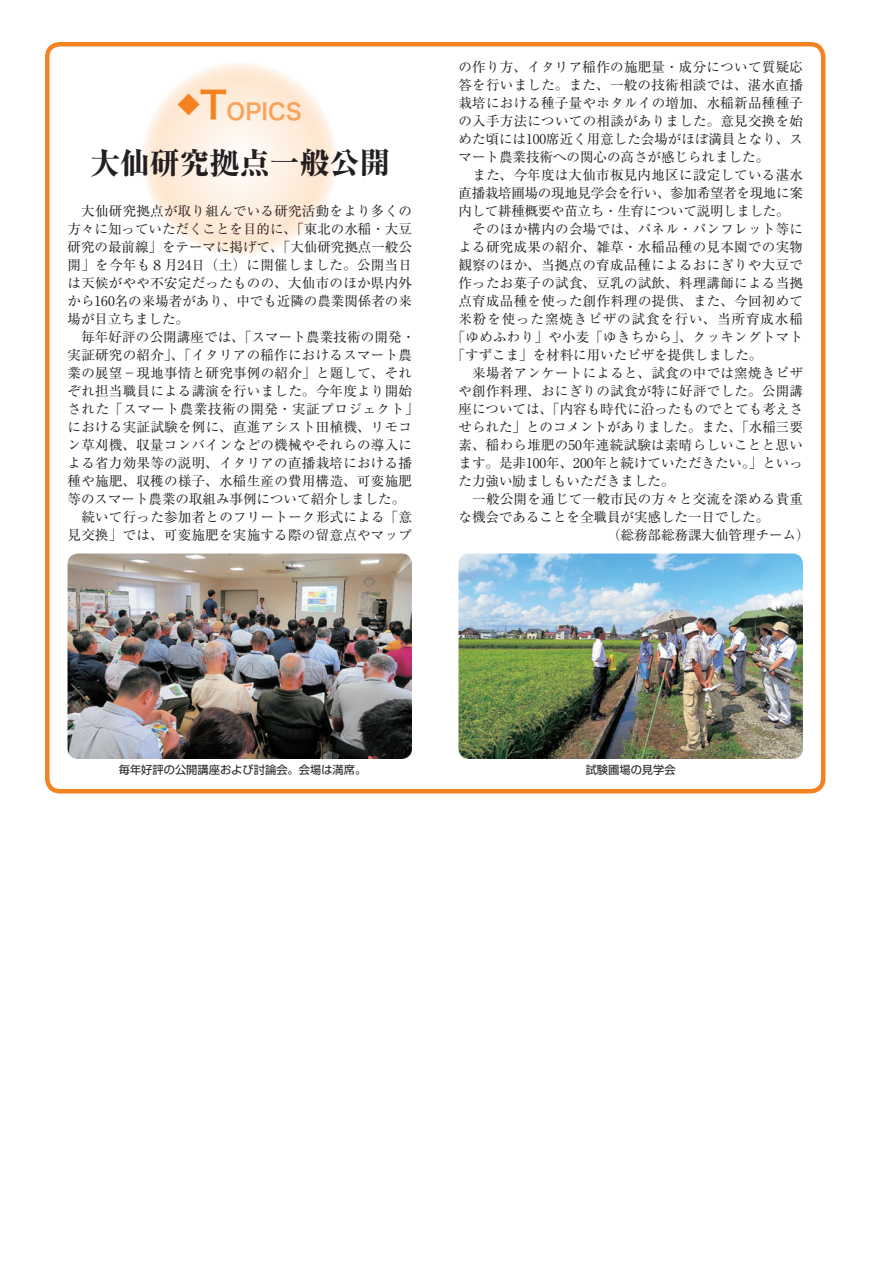
<style>
.page{position:relative;width:893px;height:1263px;background:#fff}
.page>*{position:absolute;margin:0;border:0;box-sizing:border-box;transform-origin:0 0}
.t1{font:800 30px "Ryumin Pr 6 N";color:#231f20}
.t2{font:22.5px "Hira Kaku Pro N W6";color:#f8a35c}
.t3{font:13.5px/18px "Ryumin Pr 6 N";letter-spacing:.02em;color:#231f20}
.t4{font:13.5px "Ryumin Pr 6 N";color:#231f20}
.t5{font:13.5px "Ryumin Pr 6 N";letter-spacing:-.02em;color:#231f20}
.t6{font:13.5px "Ryumin Pr 6 N";letter-spacing:.07em;color:#231f20}
.t7{font:11.25px "Shin Go Pr 6 N";color:#231f20}
.s1{font-size:37.5px;color:#f58220}
</style>
<div class="page">
<div style="left:45px;top:42px;width:780px;height:752px;border:4px solid #f58220;border-radius:13px"></div>
<img style="left:68px;top:554px;width:344px;height:205px">
<img style="left:458px;top:554px;width:344px;height:205px">
<h2 class="t2" style="left:177px;top:91px;width:126px"><sup>◆</sup><span class="s1">T</span>OPICS</h2>
<h1 class="t1" style="left:90px;top:139px;width:301px">大仙研究拠点一般公開</h1>
<p class="t3" style="left:68px;top:201px;width:352px">　大仙研究拠点が取り組んでいる研究活動をより多くの方々に知っていただくことを目的に、「東北の水稲・大豆研究の最前線」をテーマに掲げて、「大仙研究拠点一般公開」を今年も８月24日（土）に開催しました。公開当日は天候がやや不安定だったものの、大仙市のほか県内外から160名の来場者があり、中でも近隣の農業関係者の来場が目立ちました。<br>　毎年好評の公開講座では、「スマート農業技術の開発・実証研究の紹介」、「イタリアの稲作におけるスマート農業の展望－現地事情と研究事例の紹介」と題して、それぞれ担当職員による講演を行いました。今年度より開始された「スマート農業技術の開発・実証プロジェクト」における実証試験を例に、直進アシスト田植機、リモコン草刈機、収量コンバインなどの機械やそれらの導入による省力効果等の説明、イタリアの直播栽培における播種や施肥、収穫の様子、水稲生産の費用構造、可変施肥等のスマート農業の取組み事例について紹介しました。　続いて行った参加者とのフリートーク形式による「意見交換」では、可変施肥を実施する際の留意点やマップ</p>
<p class="t3" style="left:458px;top:57px;width:346px;text-align:justify">の作り方、イタリア稲作の施肥量・成分について質疑応答を行いました。また、一般の技術相談では、湛水直播栽培における種子量やホタルイの増加、水稲新品種種子の入手方法についての相談がありました。意見交換を始めた頃には100席近く用意した会場がほぼ満員となり、スマート農業技術への関心の高さが感じられました。</p>
<p class="t3" style="left:472px;top:165px;width:332px">また、今年度は大仙市板見内地区に設定している湛水</p>
<p class="t5" style="left:458px;top:182px;width:346px">直播栽培圃場の現地見学会を行い、参加希望者を現地に案</p>
<p class="t5" style="left:458px;top:200px;width:333px">内して耕種概要や苗立ち・生育について説明しました。</p>
<p class="t3" style="left:458px;top:219px;width:346px">　そのほか構内の会場では、パネル・パンフレット等に</p>
<p class="t3" style="left:458px;top:237px;width:346px">よる研究成果の紹介、雑草・水稲品種の見本園での実物</p>
<p class="t3" style="left:458px;top:255px;width:346px">観察のほか、当拠点の育成品種によるおにぎりや大豆で</p>
<p class="t3" style="left:458px;top:273px;width:346px">作ったお菓子の試食、豆乳の試飲、料理講師による当拠</p>
<p class="t3" style="left:458px;top:291px;width:346px">点育成品種を使った創作料理の提供、また、今回初めて</p>
<p class="t6" style="left:458px;top:308px;width:346px">米粉を使った窯焼きピザの試食を行い、当所育成水稲</p>
<p class="t3" style="left:451px;top:327px;width:353px">「ゆめふわり」や小麦「ゆきちから」、クッキングトマト</p>
<p class="t4" style="left:451px;top:344px;width:312px">「すずこま」を材料に用いたピザを提供しました。</p>
<p class="t3" style="left:458px;top:363px;width:346px">　来場者アンケートによると、試食の中では窯焼きピザ</p>
<p class="t3" style="left:458px;top:381px;width:346px">や創作料理、おにぎりの試食が特に好評でした。公開講</p>
<p class="t4" style="left:458px;top:398px;width:346px">座については、「内容も時代に沿ったものでとても考えさ</p>
<p class="t4" style="left:458px;top:416px;width:346px">せられた」とのコメントがありました。また、「水稲三要</p>
<p class="t3" style="left:458px;top:435px;width:346px">素、稲わら堆肥の50年連続試験は素晴らしいことと思い</p>
<p class="t4" style="left:458px;top:452px;width:346px">ます。是非100年、200年と続けていただきたい。」といっ</p>
<p class="t4" style="left:458px;top:470px;width:217px">た力強い励ましもいただきました。</p>
<p class="t3" style="left:458px;top:489px;width:346px">　一般公開を通じて一般市民の方々と交流を深める貴重</p>
<p class="t4" style="left:458px;top:506px;width:312px">な機会であることを全職員が実感した一日でした。</p>
<p class="t4" style="left:607px;top:524px;width:204px">（総務部総務課大仙管理チーム）</p>
<p class="t7" style="left:119px;top:761px;width:249px">毎年好評の公開講座および討論会。会場は満席。</p>
<p class="t7" style="left:585px;top:761px;width:91px">試験圃場の見学会</p>
</div>
